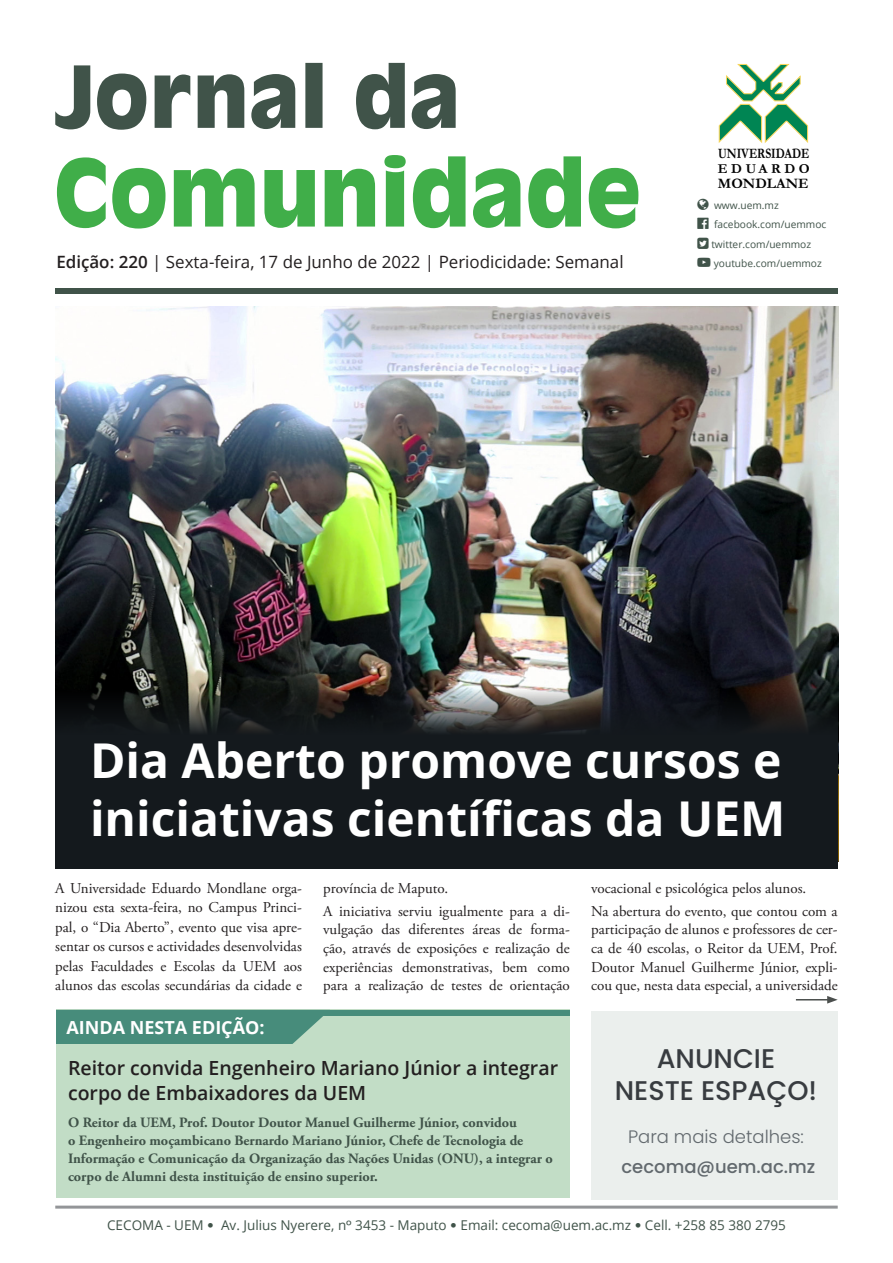
<style>
.page{position:relative;width:893px;height:1263px;background:#fff}
.page>*{position:absolute;margin:0;border:0;box-sizing:border-box;transform-origin:0 0}
.t1{font:700 48px/57.6px "Open Sans";color:#fff}
.t2{font:500 27px/32.4px "Poppins";color:#383c40;text-align:center}
.t3{font:600 19.5px/25.5px "Open Sans";color:#231f20}
.t4{font:700 18px "Open Sans";color:#fff}
.t5{font:300 18px "Poppins";color:#62696e}
.t6{font:500 18px "Poppins";color:#62696e}
.t7{font:16.95px "Open Sans";color:#231f20}
.t8{font:15px/18.6px "Adobe Garamond Pro";color:#231f20;text-align:justify}
.t9{font:700 14.7px "Garamond";color:#000}
.t10{font:700 14.55px "Garamond";color:#000;scale:.8 1}
.t11{font:700 14.25px/18px "Adobe Garamond Pro";color:#405349}
.t12{font:700 13.8px "Garamond";letter-spacing:.255em;color:#000}
.t13{font:13.5px "Open Sans";color:#405349}
.t14{font:10.2px/19.5px "Open Sans";color:#405349}
.s1{font-weight:600}
.s2{font-family:"Museo Sans 300"}
.s3{font-family:"Poppins"}
</style>
<div class="page">
<img style="left:55px;top:306px;width:783px;height:379px">
<hr style="left:55px;top:1205px;width:783px;height:3px;background:#939598">
<svg style="left:57px;top:155px;width:581px;height:74px"></svg>
<svg style="left:356px;top:63px;width:100px;height:66px"></svg>
<svg style="left:198px;top:63px;width:125px;height:66px"></svg>
<svg style="left:55px;top:65px;width:135px;height:65px"></svg>
<svg style="left:718px;top:64px;width:91px;height:79px"></svg>
<div style="left:56px;top:1010px;width:514px;height:188px;background:#c2ddc6"></div>
<svg style="left:56px;top:1010px;width:274px;height:34px"></svg>
<div style="left:123px;top:1010px;width:447px;height:5px;background:#478c7b"></div>
<div style="left:55px;top:288px;width:783px;height:6px;background:#405349"></div>
<hr style="left:796px;top:999px;width:33px;height:1px;background:#4b4f4d">
<svg style="left:827px;top:996px;width:11px;height:7px"></svg>
<div style="left:591px;top:1011px;width:247px;height:188px;background:#ebefed"></div>
<div style="left:55px;top:685px;width:783px;height:184px;background:#14191d"></div>
<p class="t10" style="left:718px;top:144px;width:116px">UNIVERSIDADE</p>
<p class="t12" style="left:718px;top:159px;width:93px">EDUARDO</p>
<p class="t9" style="left:718px;top:173px;width:92px">MONDLANE</p>
<p class="t14" style="left:711px;top:195px;width:116px">www.uem.mz facebook.com/uemmoc twitter.com/uemmoz</p>
<p class="t7" style="left:56px;top:250px;width:569px"><span class="s1">Edição: 220</span> | Sexta-feira, 17 de Junho de 2022 | Periodicidade: Semanal</p>
<p class="t14" style="left:714px;top:254px;width:110px">youtube.com/uemmoz</p>
<h2 class="t1" style="left:90px;top:731px;width:697px">Dia Aberto promove cursos e iniciativas científicas da UEM</h2>
<p class="t8" style="left:55px;top:879px;width:248px;line-height:19.5px">A Universidade Eduardo Mondlane orga&shy;nizou esta sexta-feira, no Campus Princi&shy;pal, o “Dia Aberto”, evento que visa apre&shy;sentar os cursos e actividades desenvolvidas pelas Faculdades e Escolas da UEM aos alunos das escolas secundárias da cidade e</p>
<p class="t8" style="left:323px;top:879px;width:126px">província de Maputo.</p>
<p class="t8" style="left:323px;top:902px;width:248px">A iniciativa serviu igualmente para a di&shy;vulgação das diferentes áreas de forma&shy;ção, através de exposições e realização de experiências demonstrativas, bem como para a realização de testes de orientação</p>
<p class="t4" style="left:66px;top:1014px;width:200px">AINDA NESTA EDIÇÃO:</p>
<h2 class="t3" style="left:68px;top:1055px;width:492px">Reitor convida Engenheiro Mariano Júnior a integrar corpo de Embaixadores da UEM</h2>
<h2 class="t11" style="left:68px;top:1114px;width:486px">O Reitor da UEM, Prof. Doutor Doutor Manuel Guilherme Júnior, convidou<br>o Engenheiro moçambicano Bernardo Mariano Júnior, Chefe de Tecnologia de Informação e Comunicação da Organização das Nações Unidas (ONU), a integrar o corpo de Alumni desta instituição de ensino superior.</h2>
<p class="t8" style="left:591px;top:879px;width:217px">vocacional e psicológica pelos alunos.</p>
<p class="t8" style="left:591px;top:902px;width:248px">Na abertura do evento, que contou com a participação de alunos e professores de cer&shy;ca de 40 escolas, o Reitor da UEM, Prof.<br>Doutor Manuel Guilherme Júnior, expli&shy;cou que, nesta data especial, a universidade</p>
<p class="t2" style="left:615px;top:1042px;width:204px">ANUNCIE<br>NESTE ESPAÇO!</p>
<p class="t5" style="left:628px;top:1126px;width:177px">Para mais detalhes:</p>
<p class="t6" style="left:621px;top:1156px;width:195px">cecoma@uem.ac.mz</p>
<p class="t13" style="left:107px;top:1216px;width:680px">CECOMA - UEM <span class="s2">∞</span> Av. Julius Nyerere, n<span class="s3">°</span> 3453 - Maputo <span class="s2">∞</span> Email: cecoma@uem.ac.mz <span class="s2">∞</span> Cell. +258 85 380 2795</p>
</div>
